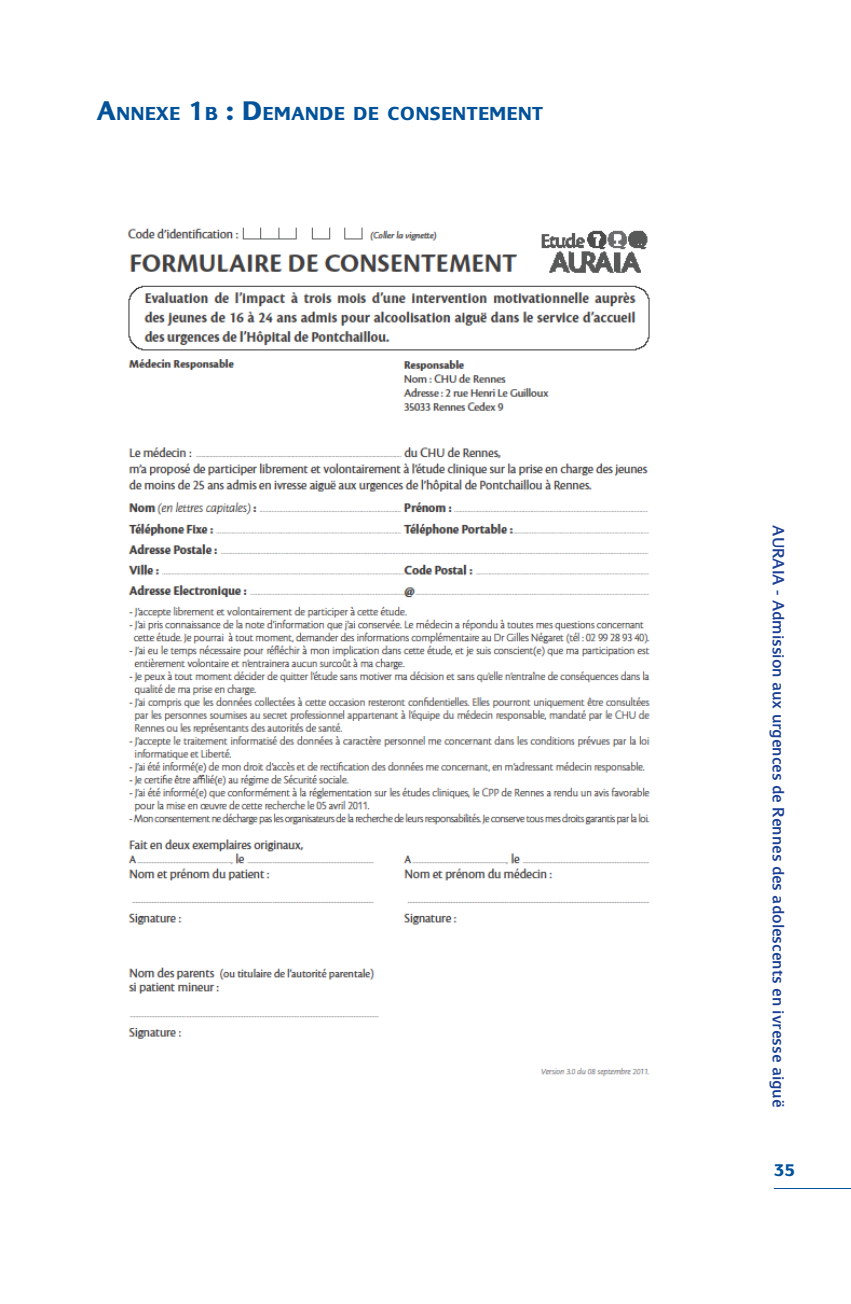
<style>
.page{position:relative;width:851px;height:1304px;background:#fff}
.page>*{position:absolute;margin:0;border:0;box-sizing:border-box;transform-origin:0 0}
.t1{font:700 19.6px "Eurocrat";color:#01529a}
.t2{font:700 18px "Eurocrat";color:#01529a}
.t3{font:500 17px "Eurocrat";color:#1b3f94}
.s1{font-size:28px}
</style>
<div class="page">
<hr style="left:773px;top:1188px;width:77px;height:1px;background:#01529a">
<img style="left:127px;top:227px;width:523px;height:850px">
<div style="left:125px;top:371px;width:185px;height:68px;background:#fff"></div>
<p class="t1" style="left:96px;top:102px;width:448px"><span class="s1">A</span>NNEXE <span class="s1">1</span>B <span class="s1">: D</span> EMANDE DE CONSENTEMENT</p>
<p class="t3" style="left:788px;top:525px;width:583px;rotate:90deg">AURAIA - Admission aux urgences de Rennes des adolescents en ivresse aiguë</p>
<p class="t2" style="left:773px;top:1159px;width:23px">35</p>
</div>
